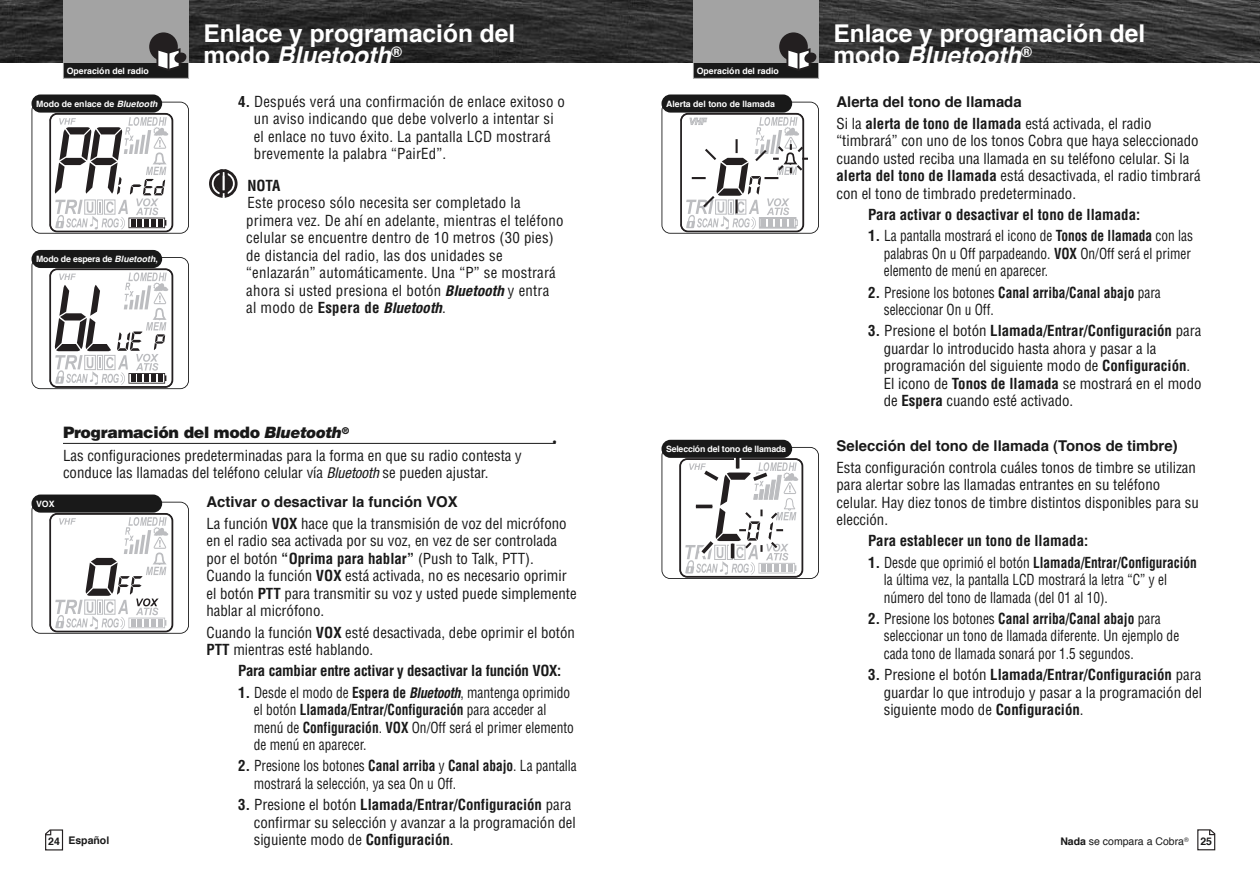
<style>
.page{position:relative;width:1260px;height:882px;background:#fff}
.page>*{position:absolute;margin:0;border:0;box-sizing:border-box;transform-origin:0 0}
.t1{font:700 24.5px/22.8px "Helvetica";color:#fff}
.t2{font:900 15.75px "Helvetica LT Std";letter-spacing:-.02em;color:#191919}
.t3{font:condensed 14.88px/17.5px "Helvetica LT Std";color:#191919}
.t4{font:condensed 14.88px/17.5px "Helvetica LT Std";color:#191919;scale:.9 1}
.t5{font:700 condensed 14.88px "Helvetica LT Std";color:#191919}
.t6{font:700 14.88px "Helvetica";color:#191919}
.t7{font:700 14px "Helvetica";color:#191919}
.t8{font:10.5px "Helvetica";color:#191919}
.t9{font:700 10.5px "Helvetica";color:#191919}
.t10{font:700 8.75px "Helvetica";color:#fff}
.t11{font:700 8.75px "Helvetica";letter-spacing:-.02em;color:#fff}
.t12{font:6.3px "Helvetica";color:#191919}
.s1{font-style:italic}
.s2{font-weight:700}
.s3{font-family:"Helvetica Neue LT Std";font-weight:700;font-style:italic}
.s4{font-family:"Helvetica Neue LT Std";font-style:italic}
</style>
<div class="page">
<svg style="left:45px;top:829px;width:19px;height:21px"></svg>
<img style="left:0;top:0;width:630px;height:63px">
<div style="left:64px;top:62px;width:124px;height:16px;background:#191919"></div>
<div style="left:63px;top:61px;width:126px;height:18px;border:1px solid #a3a3a3"></div>
<div style="left:63px;top:0;width:126px;height:63px;background:#a3a3a3"></div>
<div style="left:150px;top:33px;width:27px;height:27px;background:#231f20;border-radius:50%"></div>
<div style="left:149px;top:32px;width:29px;height:29px;border:2px solid #231f20;border-radius:50%"></div>
<svg style="left:156px;top:48px;width:31px;height:22px"></svg>
<svg style="left:630px;top:0;width:630px;height:63px;background:#373737"></svg>
<div style="left:694px;top:62px;width:124px;height:16px;background:#191919"></div>
<div style="left:693px;top:61px;width:126px;height:18px;border:1px solid #a3a3a3"></div>
<div style="left:693px;top:0;width:126px;height:63px;background:#a3a3a3"></div>
<div style="left:780px;top:33px;width:27px;height:27px;background:#231f20;border-radius:50%"></div>
<div style="left:779px;top:32px;width:29px;height:29px;border:2px solid #231f20;border-radius:50%"></div>
<svg style="left:786px;top:48px;width:31px;height:22px"></svg>
<svg style="left:1197px;top:829px;width:18px;height:21px"></svg>
<svg style="left:209px;top:169px;width:29px;height:29px"></svg>
<svg style="left:49px;top:112px;width:125px;height:119px"></svg>
<div style="left:32px;top:102px;width:157px;height:132px;border:2px solid #191919;border-radius:9px"></div>
<div style="left:32px;top:94px;width:130px;height:19px;background:#191919;border-radius:9px"></div>
<hr style="left:63px;top:443px;width:493px;height:1px;background:#191919">
<svg style="left:49px;top:513px;width:125px;height:118px"></svg>
<div style="left:32px;top:502px;width:157px;height:132px;border:2px solid #191919;border-radius:9px"></div>
<div style="left:32px;top:495px;width:130px;height:18px;background:#191919;border-radius:9px"></div>
<svg style="left:680px;top:112px;width:128px;height:119px"></svg>
<div style="left:662px;top:102px;width:157px;height:132px;border:2px solid #191919;border-radius:9px"></div>
<div style="left:662px;top:94px;width:130px;height:19px;background:#191919;border-radius:9px"></div>
<svg style="left:679px;top:457px;width:125px;height:119px"></svg>
<div style="left:662px;top:447px;width:157px;height:132px;border:2px solid #191919;border-radius:9px"></div>
<div style="left:662px;top:440px;width:130px;height:18px;background:#191919;border-radius:9px"></div>
<svg style="left:49px;top:268px;width:125px;height:118px"></svg>
<div style="left:32px;top:257px;width:157px;height:132px;border:2px solid #191919;border-radius:9px"></div>
<div style="left:32px;top:250px;width:130px;height:18px;background:#191919;border-radius:9px"></div>
<h1 class="t1" style="left:203px;top:24px;width:313px">Enlace y programación del modo <span class="s1">Bluetooth</span><sup>®</sup></h1>
<p class="t10" style="left:67px;top:67px;width:84px">Operación del radio</p>
<p class="t10" style="left:697px;top:67px;width:84px">Operación del radio</p>
<p class="t10" style="left:36px;top:100px;width:123px">Modo de enlace de <span class="s1">Bluetooth</span></p>
<p class="t11" style="left:36px;top:256px;width:123px">Modo de espera de <span class="s1">Bluetooth</span>,</p>
<p class="t3" style="left:254px;top:94px;width:313px;text-indent:-16px"><span class="s2">4.</span> Después verá una confirmación de enlace exitoso o un aviso indicando que debe volverlo a intentar si el enlace no tuvo éxito. La pantalla LCD mostrará brevemente la palabra “PairEd”.</p>
<p class="t5" style="left:247px;top:180px;width:35px">NOTA</p>
<p class="t3" style="left:246px;top:195px;width:319px">Este proceso sólo necesita ser completado la primera vez. De ahí en adelante, mientras el teléfono celular se encuentre dentro de 10 metros (30 pies) de distancia del radio, las dos unidades se “enlazarán” automáticamente. Una “P” se mostrará ahora si usted presiona el botón <span class="s3">Bluetooth</span> y entra<br>al modo de <span class="s2">Espera de</span> <span class="s3">Bluetooth</span>.</p>
<p class="t2" style="left:63px;top:427px;width:288px">Programación del modo <span class="s4">Bluetooth</span><sup>®</sup></p>
<p class="t7" style="left:552px;top:436px;width:6px">•</p>
<p class="t3" style="left:63px;top:448px;width:460px">Las configuraciones predeterminadas para la forma en que su radio contesta y conduce las llamadas del teléfono celular vía <span class="s4">Bluetooth</span> se pueden ajustar.</p>
<p class="t6" style="left:206px;top:496px;width:253px">Activar o desactivar la función VOX</p>
<p class="t3" style="left:206px;top:516px;width:372px">La función <span class="s2">VOX</span> hace que la transmisión de voz del micrófono en el radio sea activada por su voz, en vez de ser controlada por el botón <span class="s2">“Oprima para hablar”</span> (Push to Talk, PTT).<br>Cuando la función <span class="s2">VOX</span> está activada, no es necesario oprimir el botón <span class="s2">PTT</span> para transmitir su voz y usted puede simplemente hablar al micrófono.</p>
<p class="t3" style="left:206px;top:625px;width:370px">Cuando la función <span class="s2">VOX</span> esté desactivada, debe oprimir el botón<br><span class="s2">PTT</span> mientras esté hablando.</p>
<p class="t5" style="left:238px;top:665px;width:325px">Para cambiar entre activar y desactivar la función VOX:</p>
<p class="t4" style="left:254px;top:685px;width:357px;text-indent:-16px"><span class="s2">1.</span> Desde el modo de <span class="s2">Espera de</span> <span class="s3">Bluetooth</span>, mantenga oprimido el botón <span class="s2">Llamada/Entrar/Configuración</span> para acceder al menú de <span class="s2">Configuración</span>. <span class="s2">VOX</span> On/Off será el primer elemento de menú en aparecer.</p>
<p class="t4" style="left:254px;top:758px;width:360px;text-indent:-16px"><span class="s2">2.</span> Presione los botones <span class="s2">Canal arriba</span> y <span class="s2">Canal abajo</span>. La pantalla mostrará la selección, ya sea On u Off.</p>
<p class="t3" style="left:254px;top:797px;width:324px;text-indent:-16px"><span class="s2">3.</span> Presione el botón <span class="s2">Llamada/Entrar/Configuración</span> para confirmar su selección y avanzar a la programación del siguiente modo de <span class="s2">Configuración</span>.</p>
<p class="t10" style="left:36px;top:500px;width:20px">VOX</p>
<p class="t9" style="left:48px;top:836px;width:62px">24 Español</p>
<p class="t10" style="left:666px;top:100px;width:110px">Alerta del tono de llamada</p>
<p class="t11" style="left:666px;top:446px;width:122px">Selección del tono de llamada</p>
<h1 class="t1" style="left:833px;top:24px;width:313px">Enlace y programación del modo <span class="s1">Bluetooth</span><sup>®</sup></h1>
<p class="t6" style="left:836px;top:96px;width:187px">Alerta del tono de llamada</p>
<p class="t3" style="left:836px;top:116px;width:366px">Si la <span class="s2">alerta de tono de llamada</span> está activada, el radio “timbrará” con uno de los tonos Cobra que haya seleccionado cuando usted reciba una llamada en su teléfono celular. Si la <span class="s2">alerta del tono de llamada</span> está desactivada, el radio timbrará con el tono de timbrado predeterminado.</p>
<p class="t5" style="left:868px;top:209px;width:274px">Para activar o desactivar el tono de llamada:</p>
<p class="t4" style="left:884px;top:228px;width:345px;text-indent:-16px"><span class="s2">1.</span> La pantalla mostrará el icono de <span class="s2">Tonos de llamada</span> con las palabras On u Off parpadeando. <span class="s2">VOX</span> On/Off será el primer elemento de menú en aparecer.</p>
<p class="t4" style="left:884px;top:285px;width:309px;text-indent:-16px"><span class="s2">2.</span> Presione los botones <span class="s2">Canal arriba/Canal abajo</span> para seleccionar On u Off.</p>
<p class="t3" style="left:884px;top:323px;width:319px;text-indent:-16px"><span class="s2">3.</span> Presione el botón <span class="s2">Llamada/Entrar/Configuración</span> para guardar lo introducido hasta ahora y pasar a la programación del siguiente modo de <span class="s2">Configuración</span>.<br>El icono de <span class="s2">Tonos de llamada</span> se mostrará en el modo de <span class="s2">Espera</span> cuando esté activado.</p>
<p class="t6" style="left:837px;top:440px;width:343px">Selección del tono de llamada (Tonos de timbre)</p>
<p class="t3" style="left:837px;top:460px;width:364px">Esta configuración controla cuáles tonos de timbre se utilizan para alertar sobre las llamadas entrantes en su teléfono celular. Hay diez tonos de timbre distintos disponibles para su elección.</p>
<p class="t5" style="left:868px;top:535px;width:222px">Para establecer un tono de llamada:</p>
<p class="t4" style="left:884px;top:555px;width:349px;text-indent:-16px"><span class="s2">1.</span> Desde que oprimió el botón <span class="s2">Llamada/Entrar/Configuración </span>la última vez, la pantalla LCD mostrará la letra “C” y el número del tono de llamada (del 01 al 10).</p>
<p class="t4" style="left:884px;top:611px;width:330px;text-indent:-16px"><span class="s2">2.</span> Presione los botones <span class="s2">Canal arriba/Canal abajo</span> para seleccionar un tono de llamada diferente. Un ejemplo de cada tono de llamada sonará por 1.5 segundos.</p>
<p class="t3" style="left:884px;top:667px;width:320px;text-align:justify;text-indent:-16px"><span class="s2">3.</span> Presione el botón <span class="s2">Llamada/Entrar/Configuración</span> para guardar lo que introdujo y pasar a la programación del siguiente modo de <span class="s2">Configuración</span>.</p>
<p class="t8" style="left:1060px;top:837px;width:125px"><span class="s2">Nada</span> se compara a Cobra</p>
<p class="t9" style="left:1200px;top:837px;width:13px">25</p>
<p class="t12" style="left:1184px;top:837px;width:6px">®</p>
</div>
